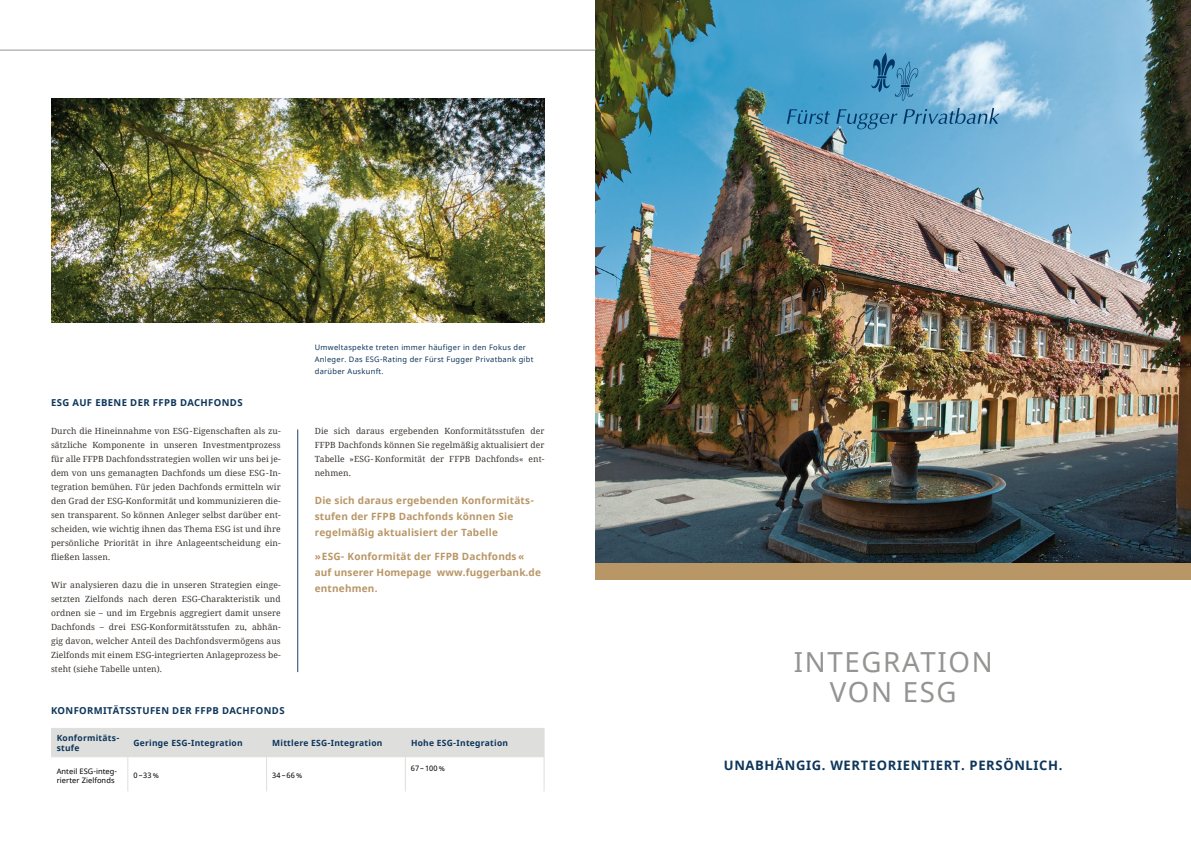
<style>
.page{position:relative;width:1191px;height:842px;background:#fff}
.page>*{position:absolute;margin:0;border:0;box-sizing:border-box;transform-origin:0 0}
.t1{font:27.6px/29.7px "Noto Sans";letter-spacing:.06em;color:#939592;text-align:center}
.t2{font:700 13px "Noto Sans";letter-spacing:.05em;color:#0d355a}
.t3{font:700 10px/16px "Noto Sans";letter-spacing:.02em;color:#b99666}
.t4{font:700 9.5px "Noto Sans";letter-spacing:.04em;color:#0d355a}
.t5{font:8.5px/14px "Noto Serif";letter-spacing:.01em;color:#3d3732;text-align:justify}
.t6{font:700 8.5px/10.2px "Noto Sans";letter-spacing:.03em;color:#0d355a}
.t7{font:7.5px/12px "Noto Sans";letter-spacing:.04em;color:#0d355a}
.t8{font:7.5px/9px "Noto Sans";letter-spacing:.01em;color:#000}
</style>
<div class="page">
<hr style="left:0;top:50px;width:1148px;height:1px;background:#939592">
<img style="left:595px;top:0;width:596px;height:563px">
<div style="left:595px;top:563px;width:596px;height:17px;background:#b99666"></div>
<svg style="left:871px;top:52px;width:47px;height:49px;background:#4691bc"></svg>
<svg style="left:787px;top:109px;width:43px;height:15px"></svg>
<svg style="left:836px;top:109px;width:61px;height:20px"></svg>
<svg style="left:903px;top:108px;width:96px;height:16px;background:#5d98bf"></svg>
<div style="left:51px;top:728px;width:494px;height:29px;background:#dededd"></div>
<hr style="left:127px;top:757px;width:1px;height:34px;background:#dededd">
<hr style="left:266px;top:757px;width:1px;height:34px;background:#dededd">
<hr style="left:405px;top:757px;width:1px;height:34px;background:#dededd">
<hr style="left:544px;top:757px;width:1px;height:34px;background:#dededd">
<img style="left:51px;top:98px;width:493px;height:224px">
<hr style="left:297px;top:429px;width:1px;height:243px;background:#214166">
<p class="t4" style="left:51px;top:396px;width:7px">ESG</p>
<p class="t4" style="left:72px;top:396px;width:172px">auf Ebene der FFPB Dachfonds</p>
<p class="t5" style="left:51px;top:424px;width:231px">Durch die Hineinnahme von ESG-Eigenschaften als zu&shy;sätzliche Komponente in unseren Investmentprozess für alle FFPB Dachfondsstrategien wollen wir uns bei je&shy;dem von uns gemanagten Dachfonds um diese ESG-In&shy;tegration bemühen. Für jeden Dachfonds ermitteln wir den Grad der ESG-Konformität und kommunizieren die&shy;sen transparent. So können Anleger selbst darüber ent&shy;scheiden, wie wichtig ihnen das Thema ESG ist und ihre persönliche Priorität in ihre Anlageentscheidung ein&shy;fließen lassen.</p>
<p class="t5" style="left:51px;top:578px;width:231px">Wir analysieren dazu die in unseren Strategien einge&shy;setzten Zielfonds nach deren ESG-Charakteristik und ordnen sie – und im Ergebnis aggregiert damit unsere Dachfonds – drei ESG-Konformitätsstufen zu, abhän&shy;gig davon, welcher Anteil des Dachfondsvermögens aus Zielfonds mit einem ESG-integrierten Anlageprozess be&shy;steht (siehe Tabelle unten).</p>
<p class="t4" style="left:51px;top:704px;width:235px">Konformitätsstu fen der FFPB Dachfonds</p>
<p class="t7" style="left:315px;top:342px;width:220px">Umweltaspekte treten immer häufiger in den Fokus der<br>Anleger. Das ESG-Rating der Fürst Fugger Privatbank gibt darüber Auskunft.</p>
<p class="t5" style="left:315px;top:424px;width:231px">Die sich daraus ergebenden Konformitätsstufen der FFPB Dachfonds können Sie regelmäßig aktualisiert der Tabelle »ESG- Konformität der FFPB Dachfonds« ent&shy;nehmen.</p>
<p class="t3" style="left:315px;top:493px;width:221px">Die sich daraus ergebenden Konformitäts&shy;stufen der FFPB Dachfonds können Sie regelmäßig aktualisiert der Tabelle</p>
<p class="t3" style="left:315px;top:549px;width:14px">»ESG</p>
<p class="t3" style="left:315px;top:549px;width:228px;text-indent:26px">- Konformität der FFPB Dachfonds « auf unserer Homepage www.fuggerbank.de entnehmen.</p>
<p class="t6" style="left:57px;top:733px;width:64px">Konformitäts&shy;stufe</p>
<p class="t6" style="left:133px;top:738px;width:44px">Geringe ESG</p>
<p class="t6" style="left:188px;top:738px;width:56px">-Integration</p>
<p class="t6" style="left:272px;top:738px;width:45px">Mittlere ESG</p>
<p class="t6" style="left:327px;top:738px;width:56px">-Integration</p>
<p class="t6" style="left:411px;top:738px;width:32px">Hohe ESG</p>
<p class="t6" style="left:453px;top:738px;width:56px">-Integration</p>
<p class="t8" style="left:57px;top:767px;width:62px">Anteil ESG-integ&shy;rierter Zielfonds</p>
<p class="t8" style="left:133px;top:771px;width:27px">0–33 %</p>
<p class="t8" style="left:272px;top:771px;width:32px">34–66 %</p>
<p class="t8" style="left:411px;top:764px;width:35px">67– 100 %</p>
<h1 class="t1" style="left:793px;top:648px;width:200px">Integration von ESG</h1>
<h2 class="t2" style="left:724px;top:756px;width:340px">Unabhängig. Werteorientiert. Persönlich.</h2>
</div>
